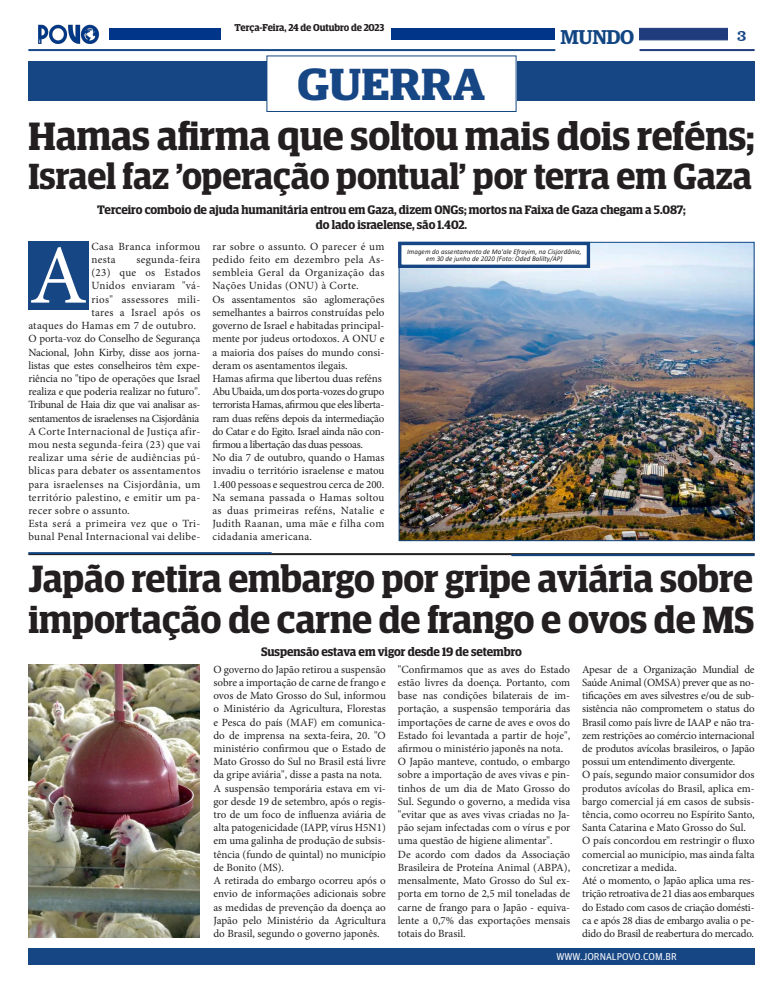
<style>
.page{position:relative;width:783px;height:993px;background:#fff}
.page>*{position:absolute;margin:0;border:0;box-sizing:border-box;transform-origin:0 0}
.t1{font:83.8px "Minion Pro";color:#fff}
.t2{font:600 45px "Guardian Egyptian Display";color:#174685;scale:1.1 1}
.t3{font:600 39.5px "Guardian Egyptian Display";color:#231f20}
.t4{font:600 38px/41.1px "Guardian Egyptian Display";color:#231f20}
.t5{font:600 36.3px "Guardian Egyptian Display";color:#231f20}
.t6{font:600 20px "Guardian Egyptian";letter-spacing:-.02em;color:#114683}
.t7{font:16px "Clarendon BT";color:#174685}
.t8{font:600 12.3px "Guardian Egyptian Display";color:#231f20}
.t9{font:11px/13.2px "Minion Pro";color:#231f20;text-align:justify}
.t10{font:11px/13.2px "Minion Pro";letter-spacing:.03em;color:#231f20}
.t11{font:11px/13.2px "Minion Pro";letter-spacing:-.03em;color:#231f20}
.t12{font:11px/13.2px "Minion Pro";letter-spacing:.025em;color:#231f20}
.t13{font:600 10px "Guardian Egyptian Display";letter-spacing:-.005em;color:#231f20}
.t14{font:10px "Guardian Agate Sans G1 D Regular";color:#fff}
.t15{font:italic 7.1px/7.1px "Calibri";letter-spacing:.01em;color:#231f20;text-align:center}
</style>
<div class="page">
<div style="left:28px;top:947px;width:726px;height:17px;background:#174685"></div>
<img style="left:38px;top:24px;width:62px;height:20px">
<div style="left:639px;top:28px;width:88px;height:12px;background:#203c7d;border:1px solid #203c7d"></div>
<hr style="left:639px;top:49px;width:115px;height:2px;background:#203c7d">
<hr style="left:28px;top:49px;width:527px;height:2px;background:#174685">
<div style="left:109px;top:28px;width:112px;height:12px;background:#003589"></div>
<div style="left:391px;top:28px;width:164px;height:12px;background:#003589"></div>
<img style="left:400px;top:244px;width:352px;height:295px">
<div style="left:398px;top:242px;width:356px;height:299px;border:1px solid #114683"></div>
<hr style="left:28px;top:553px;width:726px;height:2px;background:#231f20">
<hr style="left:28px;top:552px;width:243px;height:2px;background:#114683">
<hr style="left:511px;top:554px;width:243px;height:2px;background:#114683">
<div style="left:28px;top:61px;width:726px;height:40px;background:#174685"></div>
<div style="left:267px;top:56px;width:249px;height:55px;background:#fff"></div>
<div style="left:266px;top:55px;width:250px;height:57px;border:1px solid #114682"></div>
<div style="left:398px;top:242px;width:192px;height:26px;background:#fff;border:3px solid #174685"></div>
<div style="left:28px;top:242px;width:61px;height:68px;background:#174685"></div>
<img style="left:28px;top:664px;width:171px;height:272px">
<p class="t13" style="left:234px;top:22px;width:151px">Terça-Feira, 24 de Outubro de 2023</p>
<p class="t2" style="left:297px;top:60px;width:173px">GUERRA</p>
<h3 class="t6" style="left:560px;top:22px;width:75px">MUNDO</h3>
<h3 class="t7" style="left:736px;top:25px;width:11px">3</h3>
<p class="t3" style="left:28px;top:114px;width:727px">Hamas afirma que soltou mais dois reféns;</p>
<p class="t5" style="left:28px;top:156px;width:725px">Israel faz 'operação pontual' por terra em Gaza</p>
<p class="t8" style="left:97px;top:203px;width:590px">Terceiro comboio de ajuda humanitária entrou em Gaza, dizem ONGs; mortos na Faixa de Gaza chegam a 5.087;</p>
<p class="t8" style="left:316px;top:218px;width:153px">do lado israelense, são 1.402.</p>
<p class="t12" style="left:91px;top:240px;width:110px">Casa Branca informou nesta</p>
<p class="t1" style="left:29px;top:219px;width:59px">A</p>
<p class="t10" style="left:136px;top:253px;width:65px">segunda-feira</p>
<p class="t10" style="left:91px;top:266px;width:110px">(23) que os Estados</p>
<p class="t10" style="left:91px;top:279px;width:110px">Unidos enviaram "vá-</p>
<p class="t10" style="left:91px;top:292px;width:110px">rios" assessores mili-</p>
<p class="t10" style="left:91px;top:306px;width:110px">tares a Israel após os</p>
<p class="t12" style="left:28px;top:319px;width:169px">ataques do Hamas em 7 de outubro.</p>
<p class="t9" style="left:28px;top:332px;width:173px">O porta-voz do Conselho de Segurança Nacional, John Kirby, disse aos jorna&shy;listas que estes conselheiros têm expe&shy;riência no "tipo de operações que Israel realiza e que poderia realizar no futuro".</p>
<p class="t11" style="left:28px;top:398px;width:173px">Tribunal de Haia diz que vai analisar as&shy;sentamentos de israelenses na Cisjordânia</p>
<p class="t9" style="left:28px;top:424px;width:173px">A Corte Internacional de Justiça afir&shy;mou nesta segunda-feira (23) que vai realizar uma série de audiências pú&shy;blicas para debater os assentamentos para israelenses na Cisjordânia, um território palestino, e emitir um pa&shy;recer sobre o assunto.</p>
<p class="t10" style="left:28px;top:517px;width:173px">Esta será a primeira vez que o Tri&shy;bunal Penal Internacional vai delibe-</p>
<p class="t9" style="left:212px;top:240px;width:173px">rar sobre o assunto. O parecer é um pedido feito em dezembro pela As&shy;sembleia Geral da Organização das Nações Unidas (ONU) à Corte.</p>
<p class="t9" style="left:212px;top:292px;width:173px">Os assentamentos são aglomerações semelhantes a bairros construídas pelo governo de Israel e habitadas principal&shy;mente por judeus ortodoxos. A ONU e a maioria dos países do mundo consi&shy;deram os asentamentos ilegais.</p>
<p class="t9" style="left:212px;top:372px;width:171px">Hamas afirma que libertou duas reféns</p>
<p class="t9" style="left:212px;top:385px;width:173px">Abu Ubaida, um dos porta-vozes do grupo terrorista Hamas, afirmou que eles liberta&shy;ram duas reféns depois da intermediação do Catar e do Egito. Israel ainda não con&shy;firmou a libertação das duas pessoas.</p>
<p class="t9" style="left:212px;top:451px;width:173px">No dia 7 de outubro, quando o Hamas invadiu o território israelense e matou 1.400 pessoas e sequestrou cerca de 200.</p>
<p class="t9" style="left:212px;top:490px;width:173px">Na semana passada o Hamas soltou as duas primeiras reféns, Natalie e Judith Raanan, uma mãe e filha com cidadania americana.</p>
<p class="t15" style="left:407px;top:248px;width:176px">Imagem do assentamento de Ma'ale Efrayim, na Cisjordânia, em 30 de junho de 2020 (Foto: Oded Balilty/AP)</p>
<p class="t4" style="left:28px;top:558px;width:727px">Japão retira embargo por gripe aviária sobre importação de carne de frango e ovos de MS</p>
<p class="t8" style="left:261px;top:644px;width:262px">Suspensão estava em vigor desde 19 de setembro</p>
<p class="t9" style="left:213px;top:662px;width:174px">O governo do Japão retirou a suspensão sobre a importação de carne de frango e ovos de Mato Grosso do Sul, informou o Ministério da Agricultura, Florestas e Pesca do país (MAF) em comunica&shy;do de imprensa na sexta-feira, 20. "O ministério confirmou que o Estado de Mato Grosso do Sul no Brasil está livre da gripe aviária", disse a pasta na nota.</p>
<p class="t9" style="left:213px;top:781px;width:174px">A suspensão temporária estava em vi&shy;gor desde 19 de setembro, após o regis&shy;tro de um foco de influenza aviária de alta patogenicidade (IAPP, vírus H5N1) em uma galinha de produção de subsis&shy;tência (fundo de quintal) no município de Bonito (MS).</p>
<p class="t9" style="left:213px;top:873px;width:174px">A retirada do embargo ocorreu após o envio de informações adicionais sobre as medidas de prevenção da doença ao Japão pelo Ministério da Agricultura do Brasil, segundo o governo japonês.</p>
<p class="t9" style="left:398px;top:662px;width:174px">"Confirmamos que as aves do Estado estão livres da doença. Portanto, com base nas condições bilaterais de im&shy;portação, a suspensão temporária das importações de carne de aves e ovos do Estado foi levantada a partir de hoje", afirmou o ministério japonês na nota.</p>
<p class="t9" style="left:398px;top:754px;width:174px">O Japão manteve, contudo, o embargo sobre a importação de aves vivas e pin&shy;tinhos de um dia de Mato Grosso do Sul. Segundo o governo, a medida visa "evitar que as aves vivas criadas no Ja&shy;pão sejam infectadas com o vírus e por uma questão de higiene alimentar".</p>
<p class="t9" style="left:398px;top:847px;width:174px">De acordo com dados da Associação Brasileira de Proteína Animal (ABPA), mensalmente, Mato Grosso do Sul ex&shy;porta em torno de 2,5 mil toneladas de carne de frango para o Japão - equiva&shy;lente a 0,7% das exportações mensais totais do Brasil.</p>
<p class="t9" style="left:582px;top:662px;width:174px">Apesar de a Organização Mundial de Saúde Animal (OMSA) prever que as no&shy;tificações em aves silvestres e/ou de sub&shy;sistência não comprometem o status do Brasil como país livre de IAAP e não tra&shy;zem restrições ao comércio internacional de produtos avícolas brasileiros, o Japão possui um entendimento divergente.</p>
<p class="t9" style="left:582px;top:768px;width:174px">O país, segundo maior consumidor dos produtos avícolas do Brasil, aplica em&shy;bargo comercial já em casos de subsis&shy;tência, como ocorreu no Espírito Santo, Santa Catarina e Mato Grosso do Sul.</p>
<p class="t9" style="left:582px;top:834px;width:174px">O país concordou em restringir o fluxo comercial ao município, mas ainda falta concretizar a medida.</p>
<p class="t9" style="left:582px;top:873px;width:174px">Até o momento, o Japão aplica uma res&shy;trição retroativa de 21 dias aos embarques do Estado com casos de criação domésti&shy;ca e após 28 dias de embargo avalia o pe&shy;dido do Brasil de reabertura do mercado.</p>
<p class="t14" style="left:556px;top:949px;width:122px">WWW.JORNALPOVO.COM.BR</p>
</div>
